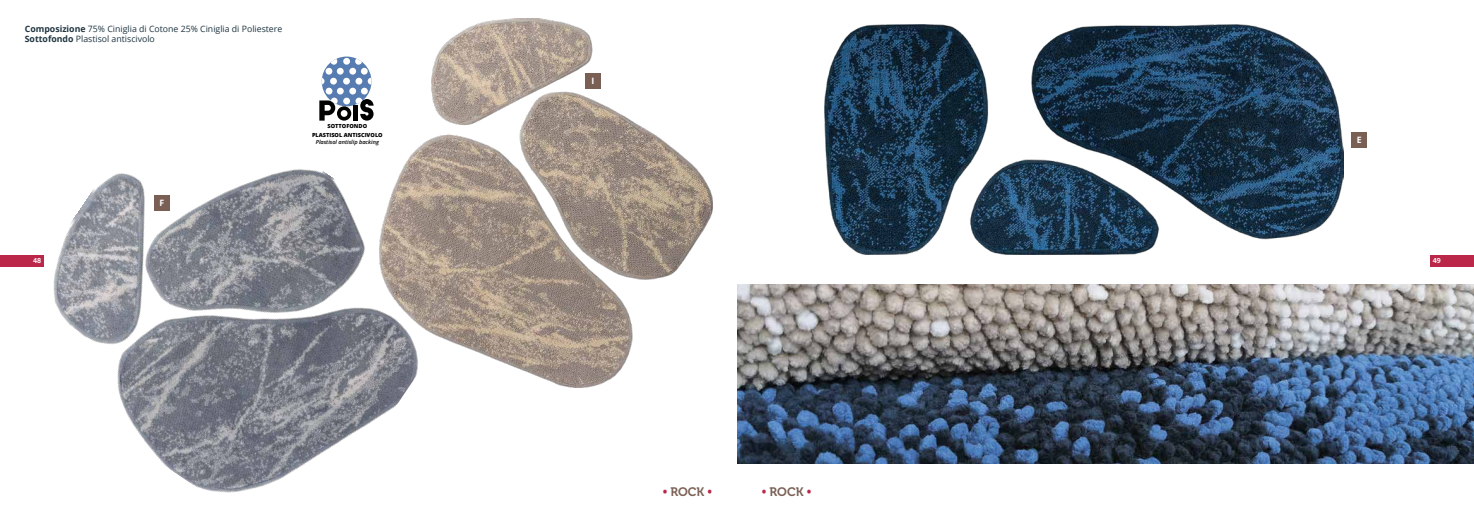
<style>
.page{position:relative;width:1474px;height:521px;background:#fff}
.page>*{position:absolute;margin:0;border:0;box-sizing:border-box;transform-origin:0 0}
.t1{font:12.25px "Museo 700";color:#795f54}
.t2{font:8.75px/10.5px "Open Sans";color:#1f3440}
.t3{font:700 8.75px "Open Sans";color:#fff}
.t4{font:7px "Museo 700";color:#fff}
.t5{font:800 5.6px/8.4px "Open Sans";color:#000;text-align:center}
.t6{font:italic 600 5.6px "Open Sans";color:#000}
.s1{font-weight:700}
.s2{font-family:"Open Sans";font-weight:700;color:#ba2749}
</style>
<div class="page">
<div style="left:1429px;top:255px;width:44px;height:11px;background:#ba2749"></div>
<div style="left:0;top:255px;width:44px;height:11px;background:#ba2749"></div>
<img style="left:418px;top:19px;width:294px;height:368px">
<div style="left:322px;top:57px;width:49px;height:49px;background:#577cb1;border-radius:50%"></div>
<div style="left:343px;top:58px;width:7px;height:7px;background:#fff;border-radius:50%"></div>
<svg style="left:319px;top:98px;width:54px;height:23px"></svg>
<svg style="left:355px;top:59px;width:7px;height:6px"></svg>
<svg style="left:331px;top:59px;width:6px;height:6px"></svg>
<div style="left:349px;top:88px;width:7px;height:7px;background:#fff;border-radius:50%"></div>
<div style="left:361px;top:88px;width:7px;height:7px;background:#fff;border-radius:50%"></div>
<div style="left:325px;top:88px;width:7px;height:7px;background:#fff;border-radius:50%"></div>
<div style="left:349px;top:68px;width:7px;height:7px;background:#fff;border-radius:50%"></div>
<div style="left:337px;top:88px;width:7px;height:6px;background:#fff;border-radius:50%"></div>
<div style="left:361px;top:68px;width:7px;height:7px;background:#fff;border-radius:50%"></div>
<div style="left:325px;top:68px;width:7px;height:7px;background:#fff;border-radius:50%"></div>
<div style="left:337px;top:68px;width:6px;height:7px;background:#fff;border-radius:50%"></div>
<div style="left:355px;top:78px;width:7px;height:7px;background:#fff;border-radius:50%"></div>
<div style="left:343px;top:78px;width:7px;height:7px;background:#fff;border-radius:50%"></div>
<svg style="left:368px;top:78px;width:3px;height:7px"></svg>
<div style="left:330px;top:78px;width:7px;height:7px;background:#fff;border-radius:50%"></div>
<svg style="left:322px;top:78px;width:2px;height:6px"></svg>
<div style="left:585px;top:73px;width:15px;height:16px;background:#795f54"></div>
<img style="left:38px;top:148px;width:381px;height:345px">
<div style="left:154px;top:195px;width:16px;height:16px;background:#795f54"></div>
<img style="left:824px;top:25px;width:519px;height:230px">
<img style="left:737px;top:284px;width:736px;height:180px">
<div style="left:1351px;top:132px;width:16px;height:16px;background:#795f54"></div>
<p class="t2" style="left:25px;top:23px;width:259px"><span class="s1">Composizione</span> 75% Ciniglia di Cotone 25% Ciniglia di Poliestere<br><span class="s1">Sottofondo</span> Plastisol antiscivolo</p>
<p class="t3" style="left:159px;top:197px;width:6px">F</p>
<p class="t5" style="left:312px;top:122px;width:72px">SOTTOFONDO<br>PLASTISOL ANTISCIVOLO</p>
<p class="t6" style="left:316px;top:138px;width:65px">Plastisol antislip backing</p>
<p class="t3" style="left:591px;top:75px;width:4px">I</p>
<p class="t3" style="left:1356px;top:134px;width:6px">E</p>
<p class="t4" style="left:33px;top:257px;width:10px">48</p>
<p class="t4" style="left:1432px;top:257px;width:10px">49</p>
<h1 class="t1" style="left:662px;top:485px;width:51px"><span class="s2">•</span> ROCK <span class="s2">•</span></h1>
<h1 class="t1" style="left:761px;top:485px;width:51px"><span class="s2">•</span> ROCK <span class="s2">•</span></h1>
</div>
